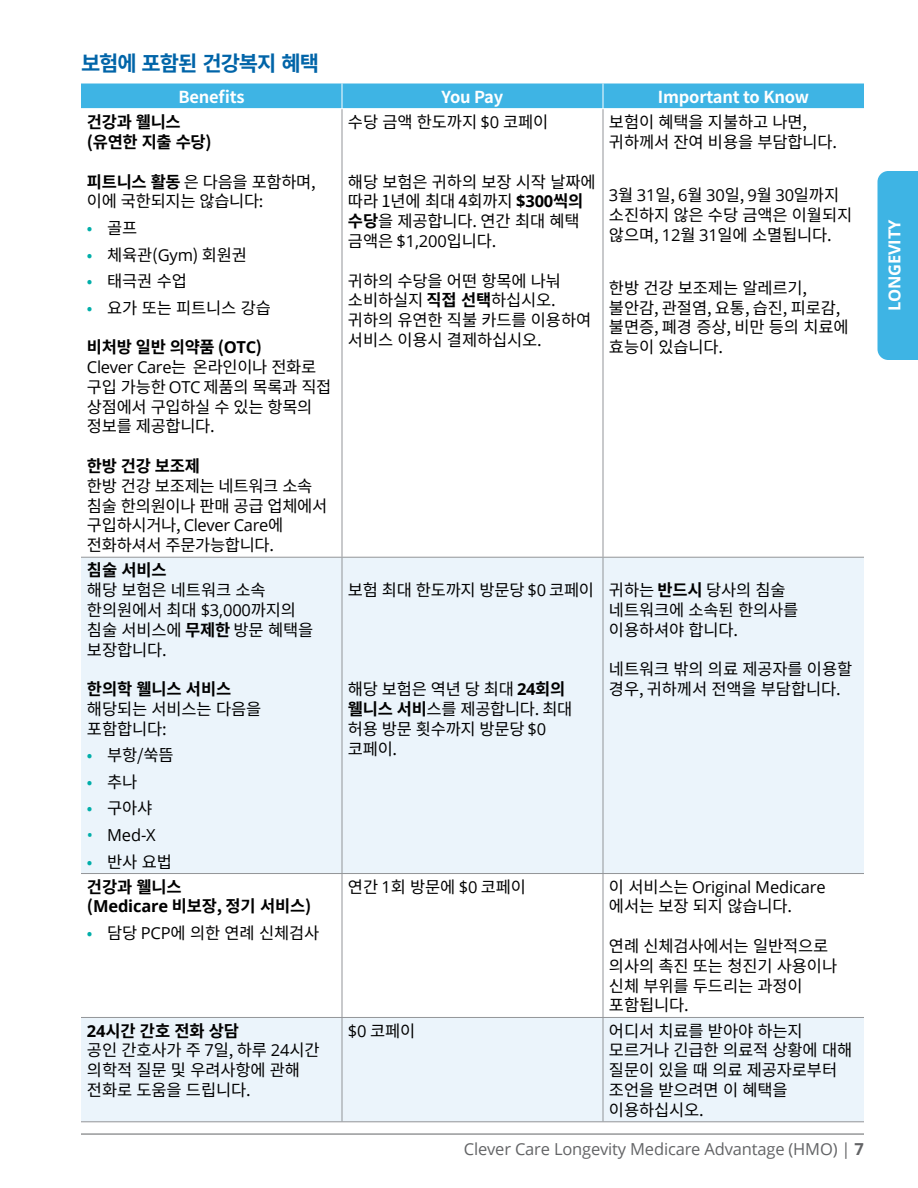
<style>
.page{position:relative;width:918px;height:1188px;background:#fff}
.page>*{position:absolute;margin:0;border:0;box-sizing:border-box;transform-origin:0 0}
.t1{font:700 21px "Noto Sans CJ Kkr";letter-spacing:-.045em;color:#0064a8}
.t2{font:16.5px/19.8px "Noto Sans CJ Kkr";letter-spacing:-.01em;color:#000}
.t3{font:700 16.5px/19.8px "Noto Sans CJ Kkr";letter-spacing:-.01em;color:#000}
.t4{font:16.5px "Open Sans";letter-spacing:-.015em;color:#000}
.t5{font:16.5px "Open Sans";letter-spacing:-.01em;color:#636466}
.t6{font:700 16.5px "Noto Sans CJ Kkr";letter-spacing:-.01em;color:#fff}
.t7{font:700 16.5px "Open Sans";letter-spacing:-.01em;color:#fff}
.s1{font-weight:700}
.s2{color:#00aea9}
.s3{font-family:"Open Sans"}
.s4{font-family:"Noto Sans CJ Kkr"}
.s5{font-family:"Open Sans";font-weight:700}
</style>
<div class="page">
<div style="left:878px;top:171px;width:40px;height:189px;background:#3eb4e4"></div>
<hr style="left:81px;top:1134px;width:783px;height:1px;background:#636466">
<svg style="left:81px;top:558px;width:783px;height:563px;fill:#ebf4fb"></svg>
<hr style="left:342px;top:109px;width:1px;height:448px;background:#939598">
<hr style="left:603px;top:109px;width:1px;height:448px;background:#939598">
<hr style="left:81px;top:557px;width:261px;height:1px;background:#939598">
<hr style="left:342px;top:557px;width:261px;height:1px;background:#939598">
<hr style="left:342px;top:558px;width:1px;height:315px;background:#939598">
<hr style="left:603px;top:557px;width:261px;height:1px;background:#939598">
<hr style="left:603px;top:558px;width:1px;height:315px;background:#939598">
<hr style="left:81px;top:873px;width:261px;height:1px;background:#939598">
<hr style="left:342px;top:873px;width:261px;height:1px;background:#939598">
<hr style="left:342px;top:874px;width:1px;height:143px;background:#939598">
<hr style="left:603px;top:873px;width:261px;height:1px;background:#939598">
<hr style="left:603px;top:874px;width:1px;height:143px;background:#939598">
<hr style="left:81px;top:1017px;width:261px;height:1px;background:#939598">
<hr style="left:342px;top:1017px;width:261px;height:1px;background:#939598">
<hr style="left:342px;top:1018px;width:1px;height:103px;background:#939598">
<hr style="left:603px;top:1017px;width:261px;height:1px;background:#939598">
<hr style="left:603px;top:1018px;width:1px;height:103px;background:#939598">
<hr style="left:81px;top:1121px;width:261px;height:1px;background:#939598">
<hr style="left:342px;top:1121px;width:261px;height:1px;background:#939598">
<hr style="left:603px;top:1121px;width:261px;height:1px;background:#939598">
<div style="left:81px;top:84px;width:783px;height:25px;background:#3eb4e4"></div>
<p class="t1" style="left:81px;top:51px;width:240px">보험에 포함된 건강복지 혜택</p>
<p class="t6" style="left:178px;top:87px;width:68px">Benefits</p>
<p class="t6" style="left:442px;top:87px;width:63px">You Pay</p>
<p class="t6" style="left:658px;top:87px;width:153px">Important to Know</p>
<p class="t3" style="left:87px;top:113px;width:126px">건강과 웰니스 (유연한 지출 수당)</p>
<p class="t2" style="left:87px;top:172px;width:230px"><span class="s1">피트니스 활동</span> 은 다음을 포함하며, 이에 국한되지는 않습니다:</p>
<p class="t2" style="left:87px;top:218px;width:52px"><span class="s2">•</span> 골프</p>
<p class="t2" style="left:87px;top:245px;width:162px"><span class="s2">•</span> 체육관(<span class="s3">Gym</span>) 회원권</p>
<p class="t2" style="left:87px;top:271px;width:101px"><span class="s2">•</span> 태극권 수업</p>
<p class="t2" style="left:87px;top:298px;width:185px"><span class="s2">•</span> 요가 또는 피트니스 강습</p>
<p class="t3" style="left:87px;top:338px;width:177px">비처방 일반 의약품 (<span class="s3">OTC</span>)</p>
<p class="t4" style="left:87px;top:356px;width:231px">Clever Care<span class="s4">는 온라인이나 전화로</span></p>
<p class="t2" style="left:87px;top:377px;width:246px">구입 가능한 <span class="s3">OTC</span> 제품의 목록과 직접 상점에서 구입하실 수 있는 항목의 정보를 제공합니다.</p>
<p class="t3" style="left:87px;top:456px;width:114px">한방 건강 보조제</p>
<p class="t2" style="left:87px;top:476px;width:242px">한방 건강 보조제는 네트워크 소속 침술 한의원이나 판매 공급 업체에서</p>
<p class="t4" style="left:87px;top:514px;width:198px"><span class="s4">구입하시거나,</span> Clever Care<span class="s4">에</span></p>
<p class="t2" style="left:87px;top:536px;width:189px">전화하셔서 주문가능합니다.</p>
<p class="t2" style="left:609px;top:113px;width:230px">보험이 혜택을 지불하고 나면, 귀하께서 잔여 비용을 부담합니다.</p>
<p class="t2" style="left:609px;top:185px;width:245px"><span class="s3">3</span>월 <span class="s3">31</span>일, <span class="s3">6</span>월 <span class="s3">30</span>일, <span class="s3">9</span>월 <span class="s3">30</span>일까지 소진하지 않은 수당 금액은 이월되지 않으며, <span class="s3">12</span>월 <span class="s3">31</span>일에 소멸됩니다.</p>
<p class="t2" style="left:609px;top:278px;width:241px">한방 건강 보조제는 알레르기, 불안감, 관절염, 요통, 습진, 피로감, 불면증, 폐경 증상, 비만 등의 치료에 효능이 있습니다.</p>
<p class="t2" style="left:348px;top:113px;width:202px">수당 금액 한도까지 <span class="s3">$0</span> 코페이</p>
<p class="t2" style="left:348px;top:172px;width:249px">해당 보험은 귀하의 보장 시작 날짜에 따라 1년에 최대 4회까지 <span class="s5">$300</span><span class="s1">씩의 수당</span>을 제공합니다. 연간 최대 혜택 금액은 <span class="s3">$1,200</span>입니다.</p>
<p class="t2" style="left:348px;top:271px;width:245px">귀하의 수당을 어떤 항목에 나눠 소비하실지 <span class="s1">직접 선택</span>하십시오. 귀하의 유연한 직불 카드를 이용하여 서비스 이용시 결제하십시오.</p>
<p class="t3" style="left:87px;top:561px;width:81px">침술 서비스</p>
<p class="t2" style="left:87px;top:581px;width:228px">해당 보험은 네트워크 소속 한의원에서 최대 <span class="s3">$3,000</span>까지의 침술 서비스에 <span class="s1">무제한</span> 방문 혜택을 보장합니다.</p>
<p class="t3" style="left:87px;top:680px;width:146px">한의학 웰니스 서비스</p>
<p class="t2" style="left:87px;top:699px;width:176px">해당되는 서비스는 다음을 포함합니다:</p>
<p class="t2" style="left:87px;top:746px;width:88px"><span class="s2">•</span> 부항/쑥뜸</p>
<p class="t2" style="left:87px;top:772px;width:52px"><span class="s2">•</span> 추나</p>
<p class="t2" style="left:87px;top:799px;width:67px"><span class="s2">•</span> 구아샤</p>
<p class="t4" style="left:87px;top:824px;width:70px"><span class="s2">•</span> Med-X</p>
<p class="t2" style="left:87px;top:852px;width:86px"><span class="s2">•</span> 반사 요법</p>
<p class="t3" style="left:87px;top:877px;width:226px">건강과 웰니스<br>(<span class="s3">Medicare</span> 비보장, 정기 서비스)</p>
<p class="t2" style="left:87px;top:923px;width:234px"><span class="s2">•</span> 담당 <span class="s3">PCP</span>에 의한 연례 신체검사</p>
<p class="t2" style="left:348px;top:581px;width:248px">보험 최대 한도까지 방문당 <span class="s3">$0</span> 코페이</p>
<p class="t2" style="left:348px;top:680px;width:226px">해당 보험은 역년 당 최대 <span class="s5">24</span><span class="s1">회의 웰니스 서비</span>스를 제공합니다. 최대 허용 방문 횟수까지 방문당 <span class="s3">$0 </span>코페이.</p>
<p class="t2" style="left:609px;top:581px;width:191px">귀하는 <span class="s1">반드시</span> 당사의 침술 네트워크에 소속된 한의사를 이용하셔야 합니다.</p>
<p class="t2" style="left:609px;top:660px;width:245px">네트워크 밖의 의료 제공자를 이용할 경우, 귀하께서 전액을 부담합니다.</p>
<p class="t2" style="left:348px;top:877px;width:180px">연간 <span class="s3">1</span>회 방문에 <span class="s3">$0</span> 코페이</p>
<p class="t4" style="left:609px;top:875px;width:218px"><span class="s4">이 서비스는</span> Original Medicare</p>
<p class="t2" style="left:609px;top:897px;width:185px">에서는 보장 되지 않습니다.</p>
<p class="t2" style="left:609px;top:936px;width:230px">연례 신체검사에서는 일반적으로 의사의 촉진 또는 청진기 사용이나 신체 부위를 두드리는 과정이 포함됩니다.</p>
<p class="t2" style="left:87px;top:1021px;width:234px"><span class="s5">24</span><span class="s1">시간 간호 전화 상담<br></span>공인 간호사가 주 <span class="s3">7</span>일, 하루 <span class="s3">24</span>시간 의학적 질문 및 우려사항에 관해 전화로 도움을 드립니다.</p>
<p class="t2" style="left:348px;top:1021px;width:69px"><span class="s3">$0</span> 코페이</p>
<p class="t2" style="left:609px;top:1021px;width:245px">어디서 치료를 받아야 하는지 모르거나 긴급한 의료적 상황에 대해 질문이 있을 때 의료 제공자로부터 조언을 받으려면 이 혜택을 이용하십시오.</p>
<p class="t5" style="left:464px;top:1137px;width:402px">Clever Care Longevity Medicare Advantage (HMO) | <span class="s1">7</span></p>
<p class="t7" style="left:883px;top:311px;width:93px;rotate:-90deg">LONGEVITY</p>
</div>
